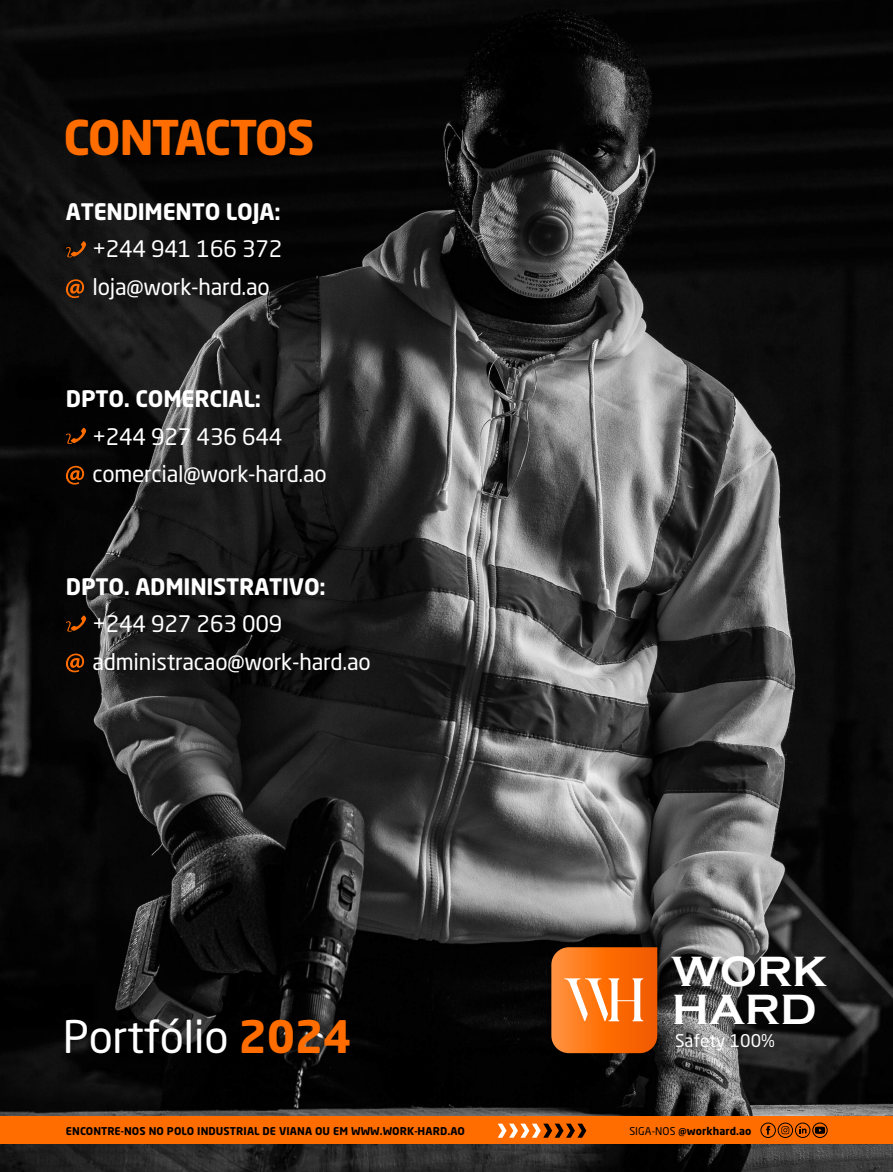
<style>
.page{position:relative;width:893px;height:1172px;background:#fff}
.page>*{position:absolute;margin:0;border:0;box-sizing:border-box;transform-origin:0 0}
.t1{font:700 47.25px "Neo Sans Std";letter-spacing:-.045em;color:#ff6d00}
.t2{font:44.25px "Neo Sans Std";letter-spacing:-.01em;color:#fff}
.t3{font:700 43.5px/37.8px "Copperplate Gothic";color:#fff}
.t4{font:22.5px/37.5px "Neo Sans Std";letter-spacing:-.01em;color:#fff}
.t5{font:700 22.5px "Neo Sans Std";letter-spacing:-.01em;color:#fff}
.t6{font:17.4px "Neo Sans Std";color:#fff}
.t7{font:700 10.65px "Neo Sans Std";letter-spacing:.01em;color:#000}
.s1{font-weight:700;color:#ff6d00}
.s2{font-weight:400}
</style>
<div class="page">
<img style="left:0;top:0;width:893px;height:1172px">
<div style="left:0;top:1117px;width:893px;height:27px;background:#ff6d00"></div>
<svg style="left:498px;top:1123px;width:88px;height:15px"></svg>
<div style="left:812px;top:1123px;width:16px;height:15px;border:1px solid #000;border-radius:7px"></div>
<svg style="left:815px;top:1127px;width:10px;height:7px"></svg>
<div style="left:795px;top:1123px;width:15px;height:15px;border:1px solid #000;border-radius:7px"></div>
<svg style="left:799px;top:1126px;width:7px;height:7px"></svg>
<div style="left:761px;top:1123px;width:15px;height:15px;border:1px solid #000;border-radius:7px"></div>
<svg style="left:766px;top:1126px;width:4px;height:8px"></svg>
<div style="left:778px;top:1123px;width:15px;height:15px;border:1px solid #000;border-radius:7px"></div>
<svg style="left:781px;top:1126px;width:8px;height:8px"></svg>
<svg style="left:551px;top:947px;width:106px;height:106px;background:#f57d29"></svg>
<svg style="left:66px;top:241px;width:20px;height:17px"></svg>
<svg style="left:66px;top:279px;width:18px;height:19px"></svg>
<svg style="left:66px;top:428px;width:20px;height:17px"></svg>
<svg style="left:66px;top:466px;width:18px;height:19px"></svg>
<svg style="left:66px;top:615px;width:20px;height:17px"></svg>
<svg style="left:66px;top:654px;width:18px;height:18px"></svg>
<h1 class="t1" style="left:63px;top:108px;width:253px">CONTACTOS</h1>
<p class="t5" style="left:66px;top:197px;width:216px">ATENDIMENTO LOJA:</p>
<p class="t4" style="left:92px;top:230px;width:191px">+244 941 166 372 loja@work-hard.ao</p>
<p class="t5" style="left:66px;top:385px;width:197px">DPTO. COMERCIAL:</p>
<p class="t4" style="left:92px;top:417px;width:236px">+244 927 436 644 comercial@work-hard.ao</p>
<p class="t5" style="left:66px;top:572px;width:261px">DPTO. ADMINISTRATIVO:</p>
<p class="t4" style="left:92px;top:605px;width:280px">+244 927 263 009 administracao@work-hard.ao</p>
<h2 class="t2" style="left:63px;top:1009px;width:290px">Portfólio <span class="s1">2024</span></h2>
<h3 class="t3" style="left:672px;top:954px;width:157px">WORK<br>HARD</h3>
<p class="t6" style="left:675px;top:1029px;width:101px">Safety 100%</p>
<p class="t7" style="left:66px;top:1124px;width:400px">ENCONTRE-NOS NO POLO INDUSTRIAL DE VIANA OU EM WWW.WORK-HARD.AO</p>
<p class="t7" style="left:629px;top:1124px;width:124px"><span class="s2">SIGA-NOS</span> @workhard.ao</p>
</div>
